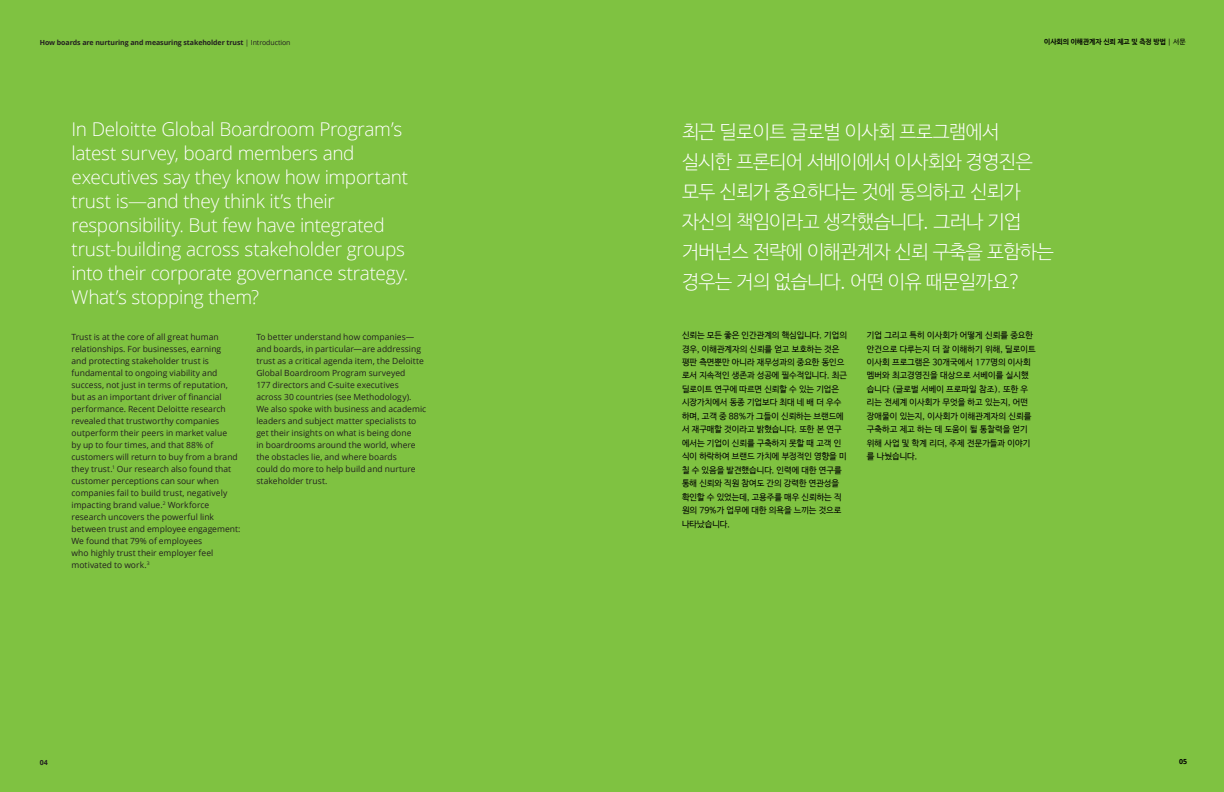
<style>
.page{position:relative;width:1224px;height:792px;background:#fff}
.page>*{position:absolute;margin:0;border:0;box-sizing:border-box;transform-origin:0 0}
.t1{font:300 19px/24px "Open Sans";letter-spacing:-.015em;color:#fff}
.t2{font:300 19px/30px "Nanum Barun Gothic";letter-spacing:-.02em;color:#fff}
.t3{font:8.5px/12px "Open Sans";letter-spacing:.005em;color:#231f20}
.t4{font:8.5px/13.5px "Nanum Barun Gothic";color:#000}
.t5{font:700 7px "Open Sans";letter-spacing:-.01em;color:#231f20}
.t6{font:700 7px "Nanum Barun Gothic";letter-spacing:-.01em;color:#000}
.t7{font:700 7px "Open Sans";color:#000}
.s1{font-weight:400}
.s2{font-family:"Open Sans";font-weight:400}
</style>
<div class="page">
<div style="left:610px;top:0;width:614px;height:792px;background:#7fc241"></div>
<div style="left:0;top:0;width:614px;height:792px;background:#7fc241"></div>
<p class="t5" style="left:40px;top:38px;width:252px">How boards are nurturing and measuring stakeholder trust <span class="s1">| Introduction</span></p>
<p class="t6" style="left:1044px;top:38px;width:143px">이사회의 이해관계자 신뢰 제고 및 측정 방법 <span class="s2">|</span> <span class="s1">서문</span></p>
<p class="t1" style="left:72px;top:119px;width:338px">In Deloitte Global Boardroom Program’s latest survey, board members and executives say they know how important trust is—and they think it’s their responsibility. But few have integrated trust-building across stakeholder groups into their corporate governance strategy.<br>What’s stopping them?</p>
<p class="t3" style="left:72px;top:330px;width:170px">Trust is at the core of all great human relationships. For businesses, earning<br>and protecting stakeholder trust is fundamental to ongoing viability and success, not just in terms of reputation, but as an important driver of financial performance. Recent Deloitte research revealed that trustworthy companies outperform their peers in market value<br>by up to four times, and that 88% of customers will return to buy from a brand they trust.<sup>1</sup> Our research also found that customer perceptions can sour when companies fail to build trust, negatively impacting brand value.<sup>2</sup> Workforce research uncovers the powerful link between trust and employee engagement:<br>We found that 79% of employees<br>who highly trust their employer feel motivated to work.<sup>3</sup></p>
<p class="t3" style="left:256px;top:330px;width:171px">To better understand how companies— and boards, in particular—are addressing trust as a critical agenda item, the Deloitte Global Boardroom Program surveyed<br>177 directors and C-suite executives across 30 countries (see Methodology).<br>We also spoke with business and academic leaders and subject matter specialists to get their insights on what is being done<br>in boardrooms around the world, where the obstacles lie, and where boards<br>could do more to help build and nurture stakeholder trust.</p>
<h1 class="t2" style="left:682px;top:118px;width:373px">최근 딜로이트 글로벌 이사회 프로그램에서 실시한 프론티어 서베이에서 이사회와 경영진은 모두 신뢰가 중요하다는 것에 동의하고 신뢰가 자신의 책임이라고 생각했습니다. 그러나 기업 거버넌스 전략에 이해관계자 신뢰 구축을 포함하는 경우는 거의 없습니다. 어떤 이유 때문일까요?</h1>
<p class="t4" style="left:682px;top:329px;width:166px">신뢰는 모든 좋은 인간관계의 핵심입니다. 기업의 경우, 이해관계자의 신뢰를 얻고 보호하는 것은 평판 측면뿐만 아니라 재무성과의 중요한 동인으 로서 지속적인 생존과 성공에 필수적입니다. 최근 딜로이트 연구에 따르면 신뢰할 수 있는 기업은 시장가치에서 동종 기업보다 최대 네 배 더 우수 하며, 고객 중 88%가 그들이 신뢰하는 브랜드에 서 재구매할 것이라고 밝혔습니다. 또한 본 연구 에서는 기업이 신뢰를 구축하지 못할 때 고객 인 식이 하락하여 브랜드 가치에 부정적인 영향을 미 칠 수 있음을 발견했습니다. 인력에 대한 연구를 통해 신뢰와 직원 참여도 간의 강력한 연관성을 확인할 수 있었는데, 고용주를 매우 신뢰하는 직 원의 79%가 업무에 대한 의욕을 느끼는 것으로 나타났습니다.</p>
<p class="t4" style="left:867px;top:329px;width:170px">기업 그리고 특히 이사회가 어떻게 신뢰를 중요한 안건으로 다루는지 더 잘 이해하기 위해, 딜로이트 이사회 프로그램은 30개국에서 177명의 이사회 멤버와 최고경영진을 대상으로 서베이를 실시했 습니다 (글로벌 서베이 프로파일 참조). 또한 우 리는 전세계 이사회가 무엇을 하고 있는지, 어떤 장애물이 있는지, 이사회가 이해관계자의 신뢰를 구축하고 제고 하는 데 도움이 될 통찰력을 얻기 위해 사업 및 학계 리더, 주제 전문가들과 이야기 를 나눴습니다.</p>
<p class="t5" style="left:40px;top:758px;width:9px">04</p>
<p class="t7" style="left:1179px;top:757px;width:9px">05</p>
</div>
